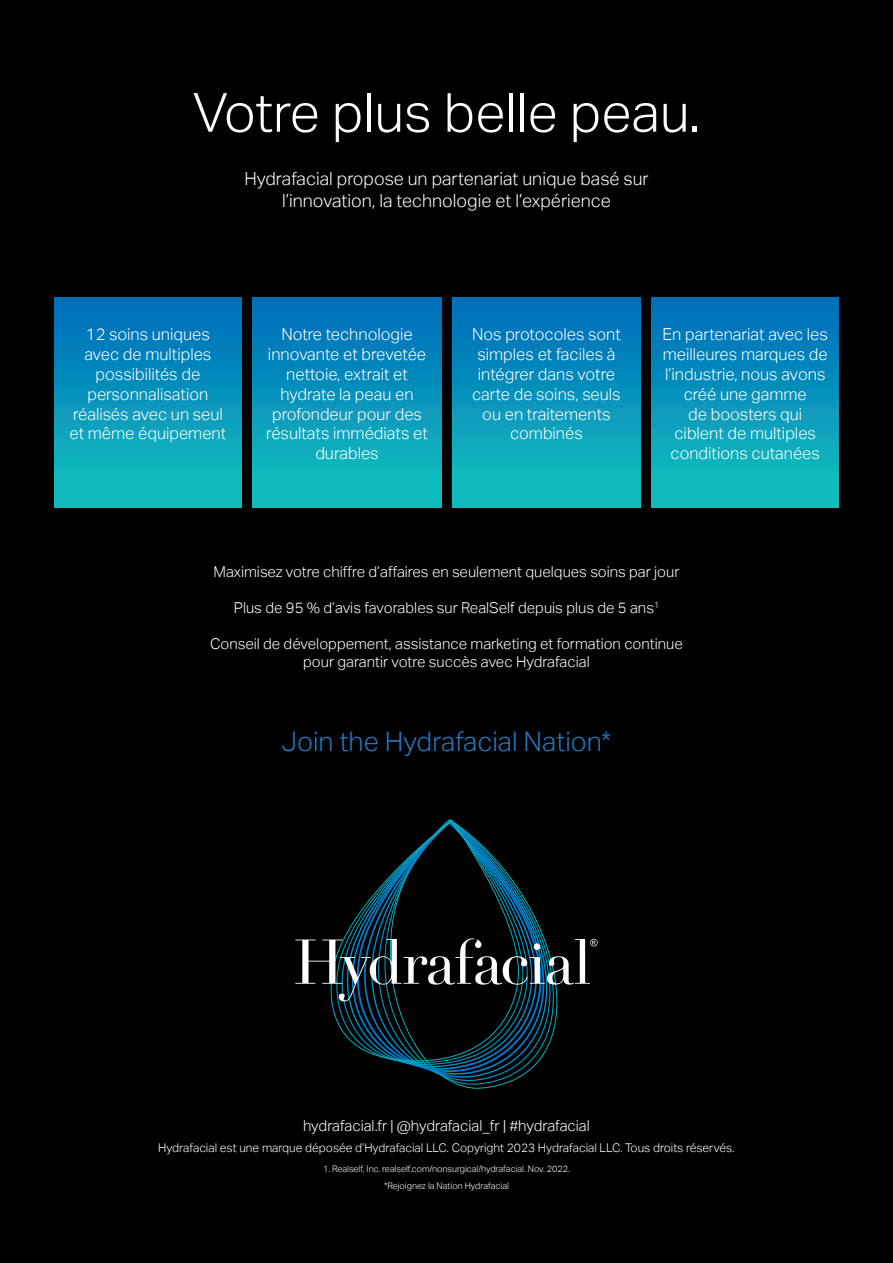
<style>
.page{position:relative;width:893px;height:1263px;background:#000}
.page>*{position:absolute;margin:0;border:0;box-sizing:border-box;transform-origin:0 0}
.t1{font:300 54px "Aktiv Grotesk";color:#fff}
.t2{font:300 27px "Aktiv Grotesk";color:#2279bf}
.t3{font:300 18px "Aktiv Grotesk";color:#fff}
.Body_Medium{font:300 16.5px/19.8px "Aktiv Grotesk";color:#fff;text-align:center}
.Body_Text{font:300 15px "Aktiv Grotesk";color:#fff}
.Contact_Information{font:300 12px "Aktiv Grotesk";color:#fff}
.t4{font:300 9px "Aktiv Grotesk";color:#fff}
</style>
<div class="page">
<div style="left:54px;top:297px;width:188px;height:211px;background:linear-gradient(to bottom,#006aba,#13c3bd)"></div>
<div style="left:253px;top:297px;width:188px;height:211px;background:linear-gradient(to bottom,#006aba,#13c3bd)"></div>
<div style="left:452px;top:297px;width:189px;height:211px;background:linear-gradient(to bottom,#006aba,#13c3bd)"></div>
<div style="left:651px;top:297px;width:188px;height:211px;background:linear-gradient(to bottom,#006aba,#13c3bd)"></div>
<svg style="left:443px;top:819px;width:111px;height:262px"></svg>
<svg style="left:437px;top:820px;width:113px;height:257px"></svg>
<svg style="left:425px;top:821px;width:117px;height:252px"></svg>
<svg style="left:419px;top:820px;width:119px;height:249px"></svg>
<svg style="left:412px;top:820px;width:121px;height:247px"></svg>
<svg style="left:404px;top:820px;width:124px;height:245px"></svg>
<svg style="left:397px;top:820px;width:127px;height:243px"></svg>
<svg style="left:331px;top:820px;width:188px;height:241px"></svg>
<svg style="left:295px;top:938px;width:303px;height:63px"></svg>
<p class="t1" style="left:193px;top:81px;width:509px">Votre plus belle peau.</p>
<p class="t3" style="left:244px;top:168px;width:406px">Hydrafacial propose un partenariat unique basé sur</p>
<p class="t3" style="left:282px;top:190px;width:330px">l’innovation, la technologie et l’expérience</p>
<p class="Body_Medium" style="left:70px;top:325px;width:158px">12 soins uniques avec de multiples possibilités de personnalisation réalisés avec un seul et même équipement</p>
<p class="Body_Medium" style="left:266px;top:325px;width:163px">Notre technologie innovante et brevetée nettoie, extrait et hydrate la peau en profondeur pour des résultats immédiats et durables</p>
<p class="Body_Medium" style="left:472px;top:325px;width:150px">Nos protocoles sont simples et faciles à intégrer dans votre carte de soins, seuls ou en traitements combinés</p>
<p class="Body_Medium" style="left:662px;top:325px;width:167px">En partenariat avec les meilleures marques de l’industrie, nous avons créé une gamme<br>de boosters qui ciblent de multiples conditions cutanées</p>
<p class="Body_Text" style="left:214px;top:563px;width:467px">Maximisez votre chiffre d’affaires en seulement quelques soins par jour</p>
<p class="Body_Text" style="left:234px;top:599px;width:427px">Plus de 95 % d’avis favorables sur RealSelf depuis plus de 5 ans<sup>1</sup></p>
<p class="Body_Text" style="left:210px;top:635px;width:474px">Conseil de développement, assistance marketing et formation continue</p>
<p class="Body_Text" style="left:303px;top:653px;width:288px">pour garantir votre succès avec Hydrafacial</p>
<p class="t2" style="left:282px;top:726px;width:331px">Join the Hydrafacial Nation*</p>
<p class="Body_Text" style="left:303px;top:1117px;width:288px">hydrafacial.fr | @hydrafacial_fr | #hydrafacial</p>
<p class="Contact_Information" style="left:158px;top:1141px;width:578px">Hydrafacial est une marque déposée d’Hydrafacial LLC. Copyright 2023 Hydrafacial LLC. Tous droits réservés.</p>
<p class="t4" style="left:323px;top:1164px;width:248px">1. Realself, Inc. realself.com/nonsurgical/hydrafacial. Nov. 2022.</p>
<p class="t4" style="left:384px;top:1180px;width:126px">*Rejoignez la Nation Hydrafacial</p>
</div>
